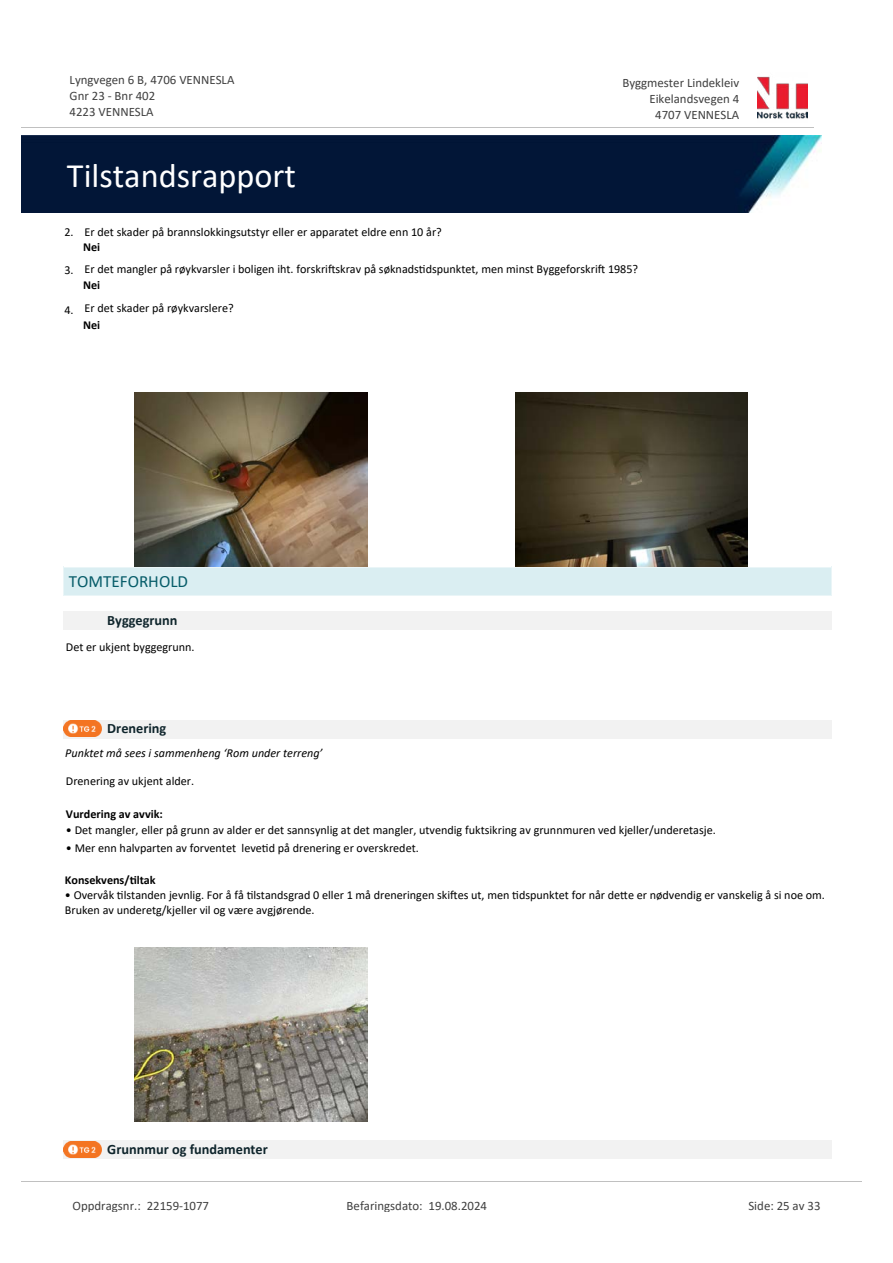
<style>
.page{position:relative;width:893px;height:1263px;background:#fff}
.page>*{position:absolute;margin:0;border:0;box-sizing:border-box;transform-origin:0 0}
.t1{font:34.35px "Calibri";color:#fff}
.t2{font:17.1px "Calibri";color:#065c69}
.t3{font:700 14.25px "Calibri";color:#0f252c}
.t4{font:12.9px/15.8px "Calibri";color:#404040}
.t5{font:12.15px/14.9px "Calibri";color:#000}
.t6{font:700 12.15px "Calibri";color:#000}
.t7{font:italic 12.15px "Calibri";color:#000}
</style>
<div class="page">
<img style="left:135px;top:393px;width:232px;height:173px">
<img style="left:515px;top:393px;width:233px;height:173px">
<div style="left:63px;top:567px;width:768px;height:29px;background:#daeef2"></div>
<svg style="left:63px;top:568px;width:1px;height:28px"></svg>
<svg style="left:831px;top:567px;width:1px;height:29px"></svg>
<hr style="left:63px;top:567px;width:768px;height:1px;background:#eaf5f7">
<hr style="left:63px;top:596px;width:768px;height:1px;background:#eaf5f7">
<div style="left:63px;top:611px;width:768px;height:19px;background:#f2f2f2"></div>
<div style="left:63px;top:720px;width:768px;height:18px;background:#f2f2f2"></div>
<svg style="left:67px;top:736px;width:31px;height:1px"></svg>
<img style="left:63px;top:720px;width:39px;height:16px">
<img style="left:135px;top:948px;width:232px;height:173px">
<div style="left:63px;top:1140px;width:768px;height:19px;background:#f2f2f2"></div>
<img style="left:63px;top:1141px;width:39px;height:17px">
<img style="left:757px;top:76px;width:51px;height:43px">
<hr style="left:21px;top:127px;width:793px;height:1px;background:#c0c0c0">
<img style="left:21px;top:135px;width:801px;height:78px">
<hr style="left:21px;top:1181px;width:840px;height:1px;background:#c0c0c0">
<p class="t4" style="left:70px;top:72px;width:166px">Lyngvegen 6 B, 4706 VENNESLA<br>Gnr 23 - Bnr 402<br>4223 VENNESLA</p>
<p class="t4" style="left:622px;top:75px;width:118px">Byggmester Lindekleiv</p>
<p class="t4" style="left:649px;top:90px;width:91px">Eikelandsvegen 4</p>
<p class="t4" style="left:655px;top:106px;width:86px">4707 VENNESLA</p>
<h1 class="t1" style="left:67px;top:151px;width:230px">Tilstandsrapport</h1>
<p class="t5" style="left:64px;top:224px;width:379px">2. Er det skader på brannslokkingsutstyr eller er apparatet eldre enn 10 år?</p>
<p class="t6" style="left:83px;top:238px;width:19px">Nei</p>
<p class="t5" style="left:64px;top:261px;width:575px">3. Er det mangler på røykvarsler i boligen iht. forskri昀琀skrav på søknads琀椀dspunktet, men minst Byggeforskri昀琀 1985?</p>
<p class="t6" style="left:83px;top:277px;width:19px">Nei</p>
<p class="t5" style="left:64px;top:301px;width:171px">4. Er det skader på røykvarslere?</p>
<p class="t6" style="left:83px;top:316px;width:19px">Nei</p>
<h2 class="t2" style="left:69px;top:569px;width:121px">TOMTEFORHOLD</h2>
<p class="t3" style="left:107px;top:610px;width:72px">Byggegrunn</p>
<p class="t5" style="left:66px;top:639px;width:130px">Det er ukjent byggegrunn.</p>
<p class="t3" style="left:107px;top:719px;width:61px">Drenering</p>
<p class="t7" style="left:65px;top:744px;width:259px">Punktet må sees i sammenheng ‘Rom under terreng’</p>
<p class="t5" style="left:66px;top:773px;width:130px">Drenering av ukjent alder.</p>
<p class="t6" style="left:66px;top:805px;width:98px">Vurdering av avvik:</p>
<p class="t5" style="left:66px;top:822px;width:651px">• Det mangler, eller på grunn av alder er det sannsynlig at det mangler, utvendig fuktsikring av grunnmuren ved kjeller/underetasje.</p>
<p class="t5" style="left:66px;top:840px;width:354px">• Mer enn halvparten av forventet leve琀椀d på drenering er overskredet.</p>
<p class="t6" style="left:65px;top:871px;width:92px">Konsekvens/琀椀ltak</p>
<p class="t5" style="left:65px;top:887px;width:762px">• Overvåk 琀椀lstanden jevnlig. For å få 琀椀lstandsgrad 0 eller 1 må dreneringen ski昀琀es ut, men 琀椀dspunktet for når de琀琀e er nødvendig er vanskelig å si noe om.<br>Bruken av underetg/kjeller vil og være avgjørende.</p>
<p class="t3" style="left:107px;top:1139px;width:162px">Grunnmur og fundamenter</p>
<p class="t4" style="left:72px;top:1197px;width:138px">Oppdragsnr.: 22159-1077</p>
<p class="t4" style="left:347px;top:1197px;width:142px">Befaringsdato: 19.08.2024</p>
<p class="t4" style="left:748px;top:1197px;width:74px">Side: 25 av 33</p>
</div>
